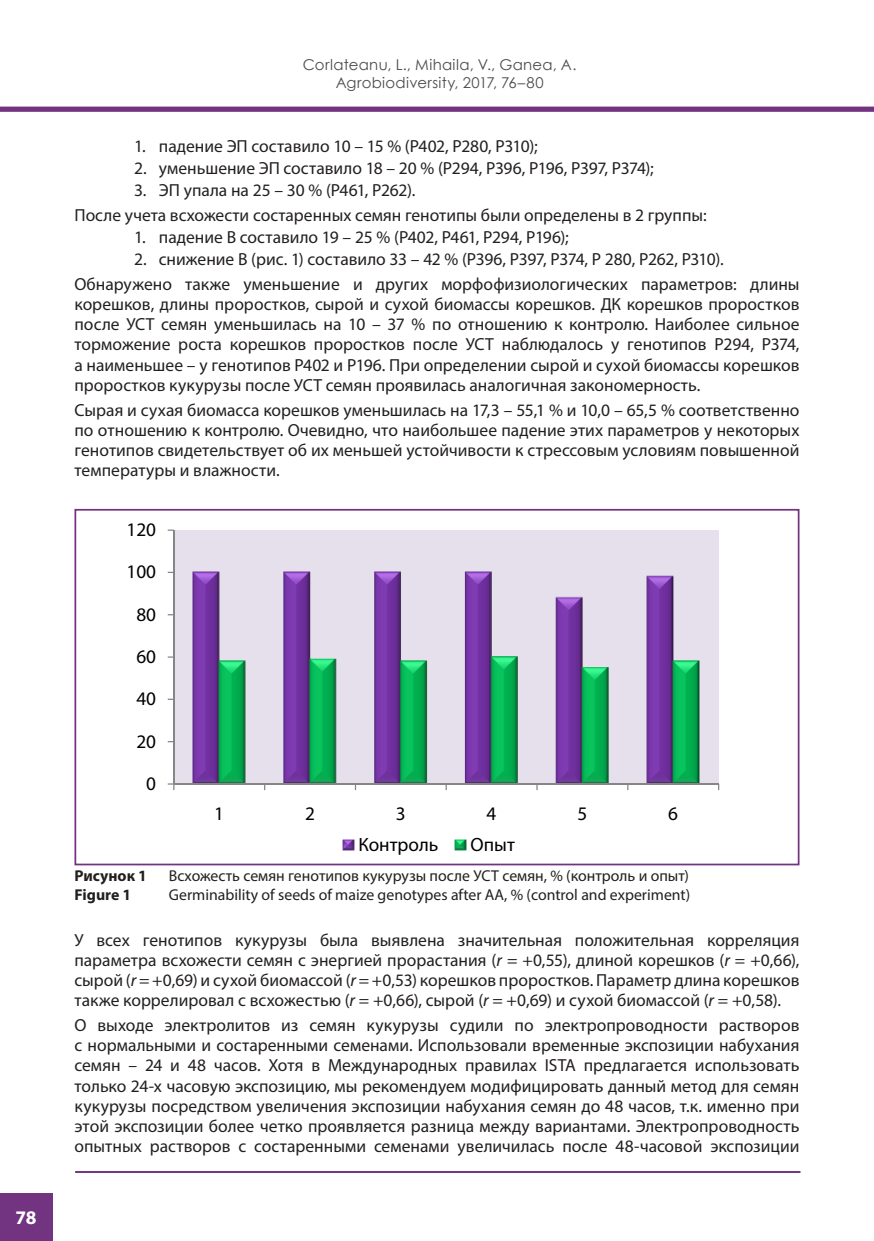
<style>
.page{position:relative;width:874px;height:1241px;background:#fff}
.page>*{position:absolute;margin:0;border:0;box-sizing:border-box;transform-origin:0 0}
.t1{font:19.25px "Myriad Pro";color:#000}
.t2{font:700 19.25px "Myriad Pro";color:#fff}
.t3{font:17.5px/20.1px "Myriad Pro";color:#231f20;text-align:justify}
.t4{font:15.75px "Myriad Pro";color:#231f20}
.t5{font:700 15.75px "Myriad Pro";color:#231f20}
.t6{font:14.88px/17.8px "Century Gothic";letter-spacing:.02em;color:#4b4c4d;text-align:center}
.s1{font-style:italic}
</style>
<div class="page">
<hr style="left:75px;top:1170px;width:724px;height:2px;background:#723480">
<div style="left:0;top:107px;width:873px;height:5px;background:#723480"></div>
<div style="left:0;top:1193px;width:52px;height:47px;background:#723480"></div>
<div style="left:174px;top:530px;width:544px;height:253px;background:#e6e0ec"></div>
<img style="left:191px;top:571px;width:509px;height:214px">
<hr style="left:173px;top:530px;width:1px;height:253px;background:#868686">
<hr style="left:174px;top:783px;width:544px;height:1px;background:#868686">
<svg style="left:168px;top:783px;width:6px;height:7px"></svg>
<svg style="left:354px;top:784px;width:2px;height:6px"></svg>
<img style="left:342px;top:839px;width:13px;height:12px">
<svg style="left:454px;top:839px;width:13px;height:12px"></svg>
<div style="left:74px;top:509px;width:725px;height:356px;border:2px solid #723480"></div>
<p class="t2" style="left:16px;top:1204px;width:23px">78</p>
<p class="t6" style="left:303px;top:55px;width:275px">Corlateanu, L., Mihaila, V., Ganea, A.<br>Agrobiodiversity, 2017, 76–80</p>
<p class="t3" style="left:134px;top:136px;width:405px">1. падение ЭП составило 10 – 15 % (Р402, Р280, Р310);</p>
<p class="t3" style="left:134px;top:158px;width:521px">2. уменьшение ЭП составило 18 – 20 % (Р294, Р396, Р196, Р397, Р374);</p>
<p class="t3" style="left:74px;top:177px;width:633px;line-height:25px;text-indent:60px">3. ЭП упала на 25 – 30 % (Р461, Р262).<br>После учета всхожести состаренных семян генотипы были определены в 2 группы:</p>
<p class="t3" style="left:134px;top:227px;width:436px">1. падение В составило 19 – 25 % (Р402, Р461, Р294, Р196);</p>
<p class="t3" style="left:74px;top:246px;width:726px;line-height:25px;text-indent:60px">2. снижение В (рис. 1) составило 33 – 42 % (Р396, Р397, Р374, Р 280, Р262, Р310).<br>Обнаружено также уменьшение и других морфофизиологических параметров: длины</p>
<p class="t3" style="left:74px;top:294px;width:726px">корешков, длины проростков, сырой и сухой биомассы корешков. ДК корешков проростков после УСТ семян уменьшилась на 10 – 37 % по отношению к контролю. Наиболее сильное торможение роста корешков проростков после УСТ наблюдалось у генотипов Р294, Р374, а наименьшее – у генотипов Р402 и Р196. При определении сырой и сухой биомассы корешков проростков кукурузы после УСТ семян проявилась аналогичная закономерность.</p>
<p class="t3" style="left:74px;top:399px;width:726px">Сырая и сухая биомасса корешков уменьшилась на 17,3 – 55,1 % и 10,0 – 65,5 % соответственно по отношению к контролю. Очевидно, что наибольшее падение этих параметров у некоторых генотипов свидетельствует об их меньшей устойчивости к стрессовым условиям повышенной температуры и влажности.</p>
<p class="t1" style="left:126px;top:517px;width:31px">120</p>
<p class="t1" style="left:126px;top:560px;width:31px">100</p>
<p class="t1" style="left:136px;top:602px;width:21px">80</p>
<p class="t1" style="left:136px;top:644px;width:21px">60</p>
<p class="t1" style="left:136px;top:686px;width:21px">40</p>
<p class="t1" style="left:136px;top:729px;width:21px">20</p>
<p class="t1" style="left:146px;top:771px;width:11px">0</p>
<p class="t1" style="left:214px;top:801px;width:11px">1</p>
<p class="t1" style="left:305px;top:801px;width:11px">2</p>
<p class="t1" style="left:395px;top:801px;width:11px">3</p>
<p class="t1" style="left:486px;top:801px;width:11px">4</p>
<p class="t1" style="left:577px;top:801px;width:11px">5</p>
<p class="t1" style="left:667px;top:801px;width:11px">6</p>
<p class="t1" style="left:358px;top:832px;width:82px">Контроль</p>
<p class="t1" style="left:470px;top:832px;width:46px">Опыт</p>
<p class="t5" style="left:74px;top:865px;width:74px">Рисунок 1</p>
<p class="t4" style="left:169px;top:866px;width:521px">Всхожесть семян генотипов кукурузы после УСТ семян, % (контроль и опыт)</p>
<p class="t5" style="left:74px;top:884px;width:58px">Figure 1</p>
<p class="t4" style="left:169px;top:885px;width:522px">Germinability of seeds of maize genotypes after АА, % (control and experiment)</p>
<p class="t3" style="left:74px;top:929px;width:726px">У всех генотипов кукурузы была выявлена значительная положительная корреляция параметра всхожести семян с энергией прорастания (<span class="s1">r</span> = +0,55), длиной корешков (<span class="s1">r</span> = +0,66), сырой (<span class="s1">r</span> = +0,69) и сухой биомассой (<span class="s1">r</span> = +0,53) корешков проростков. Параметр длина корешков также коррелировал с всхожестью (<span class="s1">r</span> = +0,66), сырой (<span class="s1">r</span> = +0,69) и сухой биомассой (<span class="s1">r</span> = +0,58).</p>
<p class="t3" style="left:74px;top:1014px;width:726px">О выходе электролитов из семян кукурузы судили по электропроводности растворов с нормальными и состаренными семенами. Использовали временные экспозиции набухания семян – 24 и 48 часов. Хотя в Международных правилах ISTA предлагается использовать только 24-х часовую экспозицию, мы рекомендуем модифицировать данный метод для семян кукурузы посредством увеличения экспозиции набухания семян до 48 часов, т.к. именно при этой экспозиции более четко проявляется разница между вариантами. Электропроводность опытных растворов с состаренными семенами увеличилась после 48-часовой экспозиции</p>
</div>
